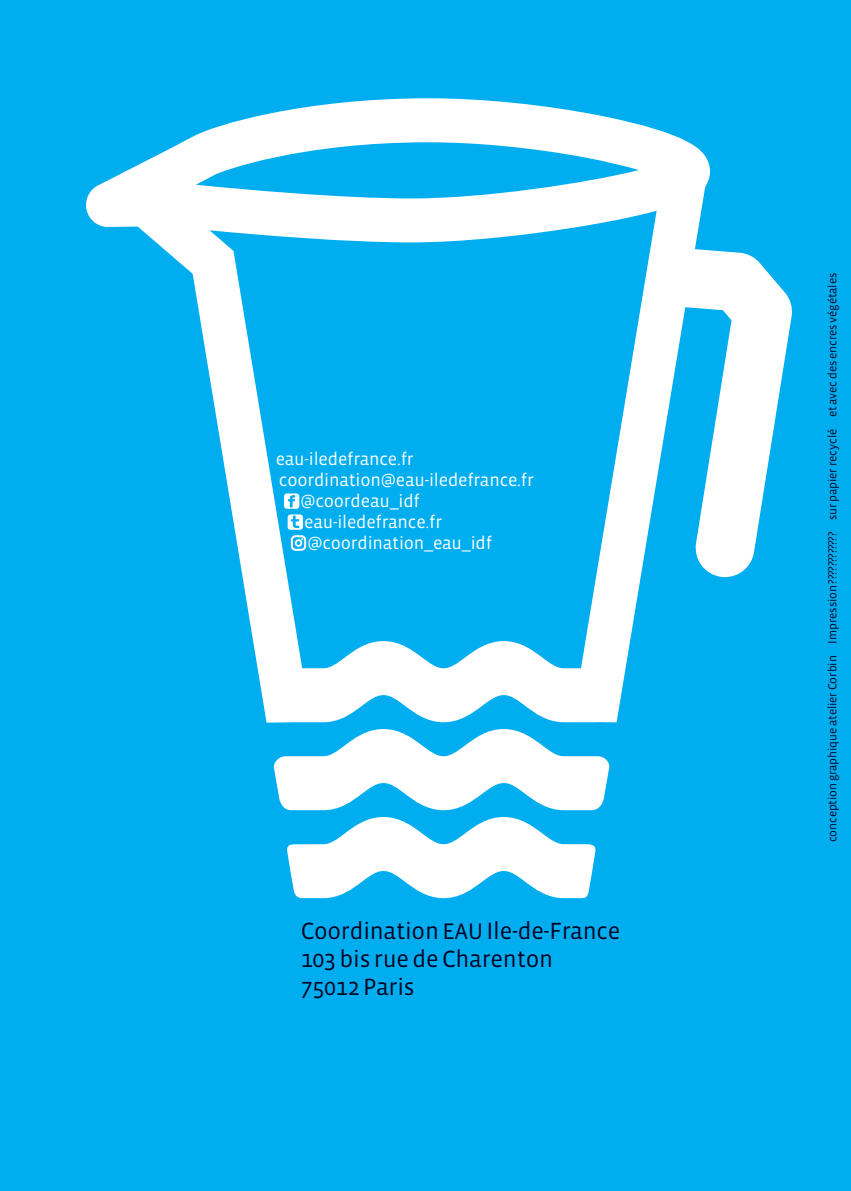
<style>
.page{position:relative;width:851px;height:1191px;background:#fff}
.page>*{position:absolute;margin:0;border:0;box-sizing:border-box;transform-origin:0 0}
.texte{font:24px/28px "Vista Sans OT";letter-spacing:-.01em;color:#000424}
.texte-2{font:18px "Vista Sans OT";letter-spacing:-.01em;color:#fff}
.texte-3{font:12px "Vista Sans OT";letter-spacing:-.01em;color:#000424}
.s1{font-size:23px}
</style>
<div class="page">
<div style="left:0;top:0;width:850px;height:1191px;background:#00aeef"></div>
<svg style="left:273px;top:729px;width:337px;height:81px"></svg>
<svg style="left:287px;top:817px;width:309px;height:81px"></svg>
<svg style="left:86px;top:98px;width:706px;height:624px"></svg>
<div style="left:284px;top:493px;width:15px;height:16px;background:#fff;border-radius:3px"></div>
<svg style="left:288px;top:495px;width:7px;height:12px"></svg>
<div style="left:287px;top:514px;width:16px;height:16px;background:#fff;border-radius:3px"></div>
<svg style="left:291px;top:515px;width:8px;height:13px"></svg>
<svg style="left:291px;top:535px;width:15px;height:16px"></svg>
<p class="texte-2" style="left:276px;top:449px;width:139px">eau-iledefrance.fr</p>
<p class="texte-2" style="left:279px;top:470px;width:256px">coordination@eau-iledefrance.fr</p>
<p class="texte-2" style="left:300px;top:491px;width:121px">@coordeau_idf</p>
<p class="texte-2" style="left:304px;top:512px;width:139px">eau-iledefrance.fr</p>
<p class="texte-2" style="left:307px;top:533px;width:186px">@coordination_eau_idf</p>
<p class="texte" style="left:300px;top:917px;width:321px">Coordination <span class="s1">EAU</span>Ile-de-France</p>
<p class="texte" style="left:300px;top:945px;width:254px">103 bis rue de Charenton<br>75012 Paris</p>
<p class="texte-3" style="left:826px;top:842px;width:571px;rotate:-90deg">conception graphique atelier Corbin Impression ???????????? sur papier recyclé et avec des encres végétales</p>
</div>
